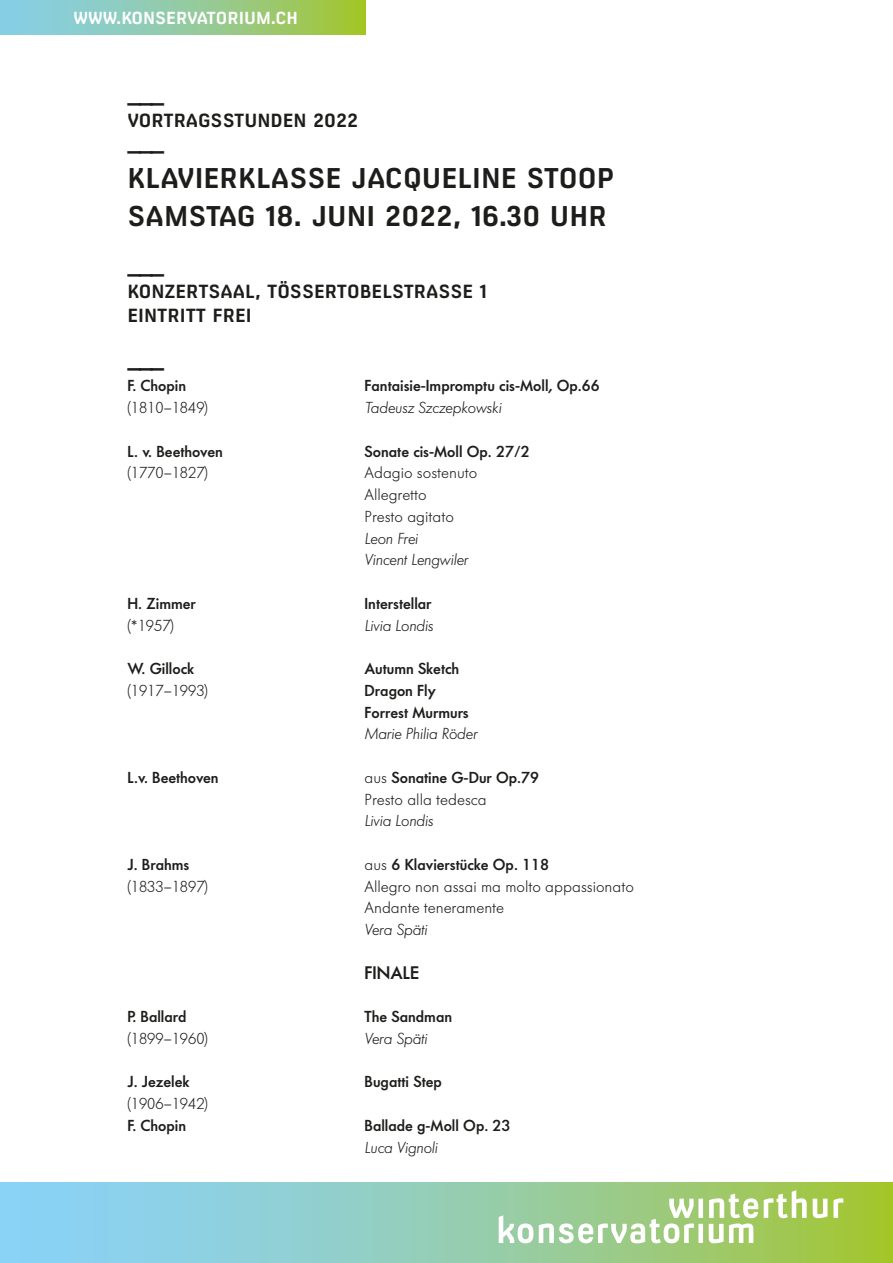
<style>
.page{position:relative;width:893px;height:1263px;background:#fff}
.page>*{position:absolute;margin:0;border:0;box-sizing:border-box;transform-origin:0 0}
.t1{font:700 27px "Milibus Rg";color:#1d1d1b}
.Strich{font:700 22.5px "Milibus Rg";color:#1d1d1b}
.Titel_klein{font:700 18px/24px "Milibus Rg";color:#1d1d1b}
.Schüler_in{font:500 18px "Futura BQ";color:#1d1d1b}
.t2{font:700 16.5px "Milibus Rg";color:#fff}
.Schüler_in-2{font:500 15.75px "Futura BQ";color:#1d1d1b}
.Schüler_in-3{font:300 15.75px "Futura BQ";color:#1d1d1b}
.Schüler_in-4{font:italic 300 15.75px "Futura BQ";color:#1d1d1b}
.s1{font-weight:300}
</style>
<div class="page">
<svg style="left:0;top:0;width:365px;height:34px;background:#93ca98"></svg>
<svg style="left:0;top:1182px;width:893px;height:81px;background:#93ceb9"></svg>
<svg style="left:499px;top:1190px;width:344px;height:53px"></svg>
<p class="t2" style="left:74px;top:8px;width:226px">WWW.KONSERVATORIUM.CH</p>
<p class="Strich" style="left:128px;top:81px;width:38px">___</p>
<p class="Titel_klein" style="left:128px;top:108px;width:232px">VORTRAGSSTUNDEN 2022</p>
<p class="Strich" style="left:128px;top:129px;width:38px">___</p>
<p class="t1" style="left:128px;top:162px;width:488px">KLAVIERKLASSE JACQUELINE STOOP</p>
<p class="t1" style="left:128px;top:200px;width:481px">SAMSTAG 18. JUNI 2022, 16.30 UHR</p>
<p class="Strich" style="left:128px;top:252px;width:38px">___</p>
<p class="Titel_klein" style="left:128px;top:279px;width:361px">KONZERTSAAL, TÖSSERTOBELSTRASSE 1<br>EINTRITT FREI</p>
<p class="Strich" style="left:128px;top:346px;width:38px">___</p>
<p class="Schüler_in-2" style="left:128px;top:376px;width:60px">F. Chopin</p>
<p class="Schüler_in-2" style="left:365px;top:376px;width:237px">Fantaisie-Impromptu cis-Moll, Op.66</p>
<p class="Schüler_in-3" style="left:128px;top:397px;width:82px">(1810–1849)</p>
<p class="Schüler_in-4" style="left:365px;top:397px;width:138px">Tadeusz Szczepkowski</p>
<p class="Schüler_in-2" style="left:128px;top:441px;width:97px">L. v. Beethoven</p>
<p class="Schüler_in-2" style="left:365px;top:441px;width:167px">Sonate cis-Moll Op. 27/2</p>
<p class="Schüler_in-3" style="left:128px;top:463px;width:82px">(1770–1827)</p>
<p class="Schüler_in-3" style="left:365px;top:463px;width:114px">Adagio sostenuto</p>
<p class="Schüler_in-3" style="left:365px;top:484px;width:64px">Allegretto</p>
<p class="Schüler_in-3" style="left:365px;top:506px;width:91px">Presto agitato</p>
<p class="Schüler_in-4" style="left:365px;top:528px;width:55px">Leon Frei</p>
<p class="Schüler_in-4" style="left:365px;top:550px;width:105px">Vincent Lengwiler</p>
<p class="Schüler_in-2" style="left:128px;top:593px;width:70px">H. Zimmer</p>
<p class="Schüler_in-2" style="left:365px;top:593px;width:69px">Interstellar</p>
<p class="Schüler_in-3" style="left:128px;top:615px;width:48px">(*1957)</p>
<p class="Schüler_in-4" style="left:365px;top:615px;width:70px">Livia Londis</p>
<p class="Schüler_in-2" style="left:128px;top:658px;width:68px">W. Gillock</p>
<p class="Schüler_in-2" style="left:365px;top:658px;width:96px">Autumn Sketch</p>
<p class="Schüler_in-3" style="left:128px;top:680px;width:82px">(1917–1993)</p>
<p class="Schüler_in-2" style="left:365px;top:680px;width:73px">Dragon Fly</p>
<p class="Schüler_in-2" style="left:365px;top:702px;width:106px">Forrest Murmurs</p>
<p class="Schüler_in-4" style="left:365px;top:724px;width:114px">Marie Philia Röder</p>
<p class="Schüler_in-2" style="left:128px;top:767px;width:93px">L.v. Beethoven</p>
<p class="Schüler_in-2" style="left:365px;top:767px;width:176px"><span class="s1">aus</span> Sonatine G-Dur Op.79</p>
<p class="Schüler_in-3" style="left:365px;top:789px;width:124px">Presto alla tedesca</p>
<p class="Schüler_in-4" style="left:365px;top:811px;width:70px">Livia Londis</p>
<p class="Schüler_in-2" style="left:128px;top:854px;width:63px">J. Brahms</p>
<p class="Schüler_in-2" style="left:365px;top:854px;width:186px"><span class="s1">aus</span> 6 Klavierstücke Op. 118</p>
<p class="Schüler_in-3" style="left:128px;top:876px;width:82px">(1833–1897)</p>
<p class="Schüler_in-3" style="left:365px;top:876px;width:271px">Allegro non assai ma molto appassionato</p>
<p class="Schüler_in-3" style="left:365px;top:898px;width:141px">Andante teneramente</p>
<p class="Schüler_in-4" style="left:365px;top:919px;width:64px">Vera Späti</p>
<p class="Schüler_in" style="left:365px;top:961px;width:56px">FINALE</p>
<p class="Schüler_in-2" style="left:128px;top:1006px;width:60px">P. Ballard</p>
<p class="Schüler_in-2" style="left:365px;top:1006px;width:89px">The Sandman</p>
<p class="Schüler_in-3" style="left:128px;top:1028px;width:82px">(1899–1960)</p>
<p class="Schüler_in-4" style="left:365px;top:1028px;width:64px">Vera Späti</p>
<p class="Schüler_in-2" style="left:128px;top:1072px;width:63px">J. Jezelek</p>
<p class="Schüler_in-2" style="left:365px;top:1072px;width:79px">Bugatti Step</p>
<p class="Schüler_in-3" style="left:128px;top:1093px;width:82px">(1906–1942)</p>
<p class="Schüler_in-2" style="left:128px;top:1115px;width:60px">F. Chopin</p>
<p class="Schüler_in-2" style="left:365px;top:1115px;width:147px">Ballade g-Moll Op. 23</p>
<p class="Schüler_in-4" style="left:365px;top:1137px;width:74px">Luca Vignoli</p>
</div>
